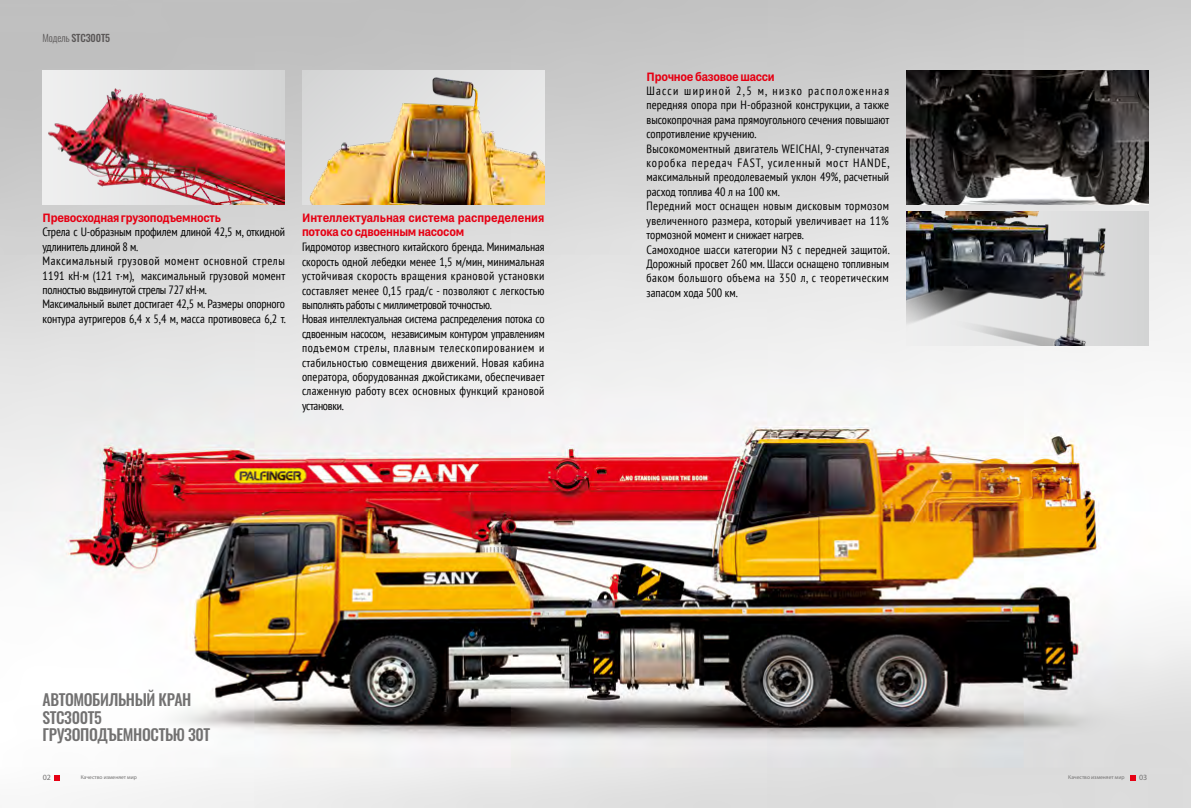
<style>
.page{position:relative;width:1191px;height:808px;background:#fff}
.page>*{position:absolute;margin:0;border:0;box-sizing:border-box;transform-origin:0 0}
.t1{font:500 15.7px "Oswald";letter-spacing:-.025em;color:#727171}
.t2{font:condensed 12px/14.4px "PT Sans";color:#000;text-align:justify}
.t3{font:600 12px/14px "TRY Grtsk Exa";letter-spacing:.005em;color:#e60013}
.t4{font:600 12px "TRY Grtsk Exa";letter-spacing:-.02em;color:#e60013}
._1{font:500 10px "Oswald";letter-spacing:-.01em;color:#5a5757}
.t5{font:8px "Myriad Pro";color:#727171}
.t6{font:5.5px "Myriad Pro";color:#727171}
.s1{font-weight:300}
</style>
<div class="page">
<img style="left:0;top:0;width:1191px;height:808px">
<svg style="left:1130px;top:775px;width:6px;height:6px"></svg>
<svg style="left:54px;top:775px;width:6px;height:6px"></svg>
<img style="left:43px;top:71px;width:242px;height:133px">
<img style="left:906px;top:212px;width:242px;height:133px">
<img style="left:302px;top:71px;width:242px;height:133px">
<img style="left:906px;top:71px;width:242px;height:133px">
<p class="_1" style="left:43px;top:29px;width:69px"><span class="s1">Модель</span> STC300T5</p>
<p class="t4" style="left:43px;top:211px;width:180px">Превосходная грузоподъемность</p>
<p class="t2" style="left:43px;top:225px;width:244px">Стрела с U-образным профилем длиной 42,5 м, откидной удлинитель длиной 8 м.</p>
<p class="t2" style="left:43px;top:253px;width:244px">Максимальный грузовой момент основной стрелы 1191 кН·м (121 т·м), максимальный грузовой момент полностью выдвинутой стрелы 727 кН·м.</p>
<p class="t2" style="left:43px;top:297px;width:245px">Максимальный вылет достигает 42,5 м. Размеры опорного контура аутригеров 6,4 x 5,4 м, масса противовеса 6,2 т.</p>
<p class="t3" style="left:302px;top:211px;width:244px">Интеллектуальная система распределения потока со сдвоенным насосом</p>
<p class="t2" style="left:302px;top:240px;width:244px">Гидромотор известного китайского бренда. Минимальная скорость одной лебедки менее 1,5 м/мин, минимальная устойчивая скорость вращения крановой установки составляет менее 0,15 град/с - позволяют с легкостью выполнять работы с миллиметровой точностью.</p>
<p class="t2" style="left:302px;top:312px;width:244px">Новая интеллектуальная система распределения потока со сдвоенным насосом, независимым контуром управлениям подъемом стрелы, плавным телескопированием и стабильностью совмещения движений. Новая кабина оператора, оборудованная джойстиками, обеспечивает слаженную работу всех основных функций крановой установки.</p>
<p class="t4" style="left:646px;top:69px;width:130px">Прочное базовое шасси</p>
<p class="t2" style="left:646px;top:83px;width:244px">Шасси шириной 2,5 м, низко расположенная передняя опора при Н-образной конструкции, а также высокопрочная рама прямоугольного сечения повышают сопротивление кручению.</p>
<p class="t2" style="left:646px;top:141px;width:245px">Высокомоментный двигатель WEICHAI, 9-ступенчатая коробка передач FAST, усиленный мост HANDE, максимальный преодолеваемый уклон 49%, расчетный расход топлива 40 л на 100 км.</p>
<p class="t2" style="left:646px;top:199px;width:244px">Передний мост оснащен новым дисковым тормозом увеличенного размера, который увеличивает на 11% тормозной момент и снижает нагрев.</p>
<p class="t2" style="left:646px;top:242px;width:245px">Самоходное шасси категории N3 с передней защитой.<br>Дорожный просвет 260 мм. Шасси оснащено топливным баком большого объема на 350 л, с теоретическим запасом хода 500 км.</p>
<p class="t1" style="left:43px;top:686px;width:150px">АВТОМОБИЛЬНЫЙ КРАН</p>
<p class="t1" style="left:43px;top:703px;width:61px">STC300T5</p>
<p class="t1" style="left:43px;top:721px;width:169px">ГРУЗОПОДЪЕМНОСТЬЮ 30Т</p>
<p class="t5" style="left:43px;top:773px;width:10px">02</p>
<p class="t6" style="left:81px;top:774px;width:58px">Качество изменяет мир</p>
<p class="t6" style="left:1068px;top:774px;width:58px">Качество изменяет мир</p>
<p class="t5" style="left:1139px;top:773px;width:10px">03</p>
</div>
